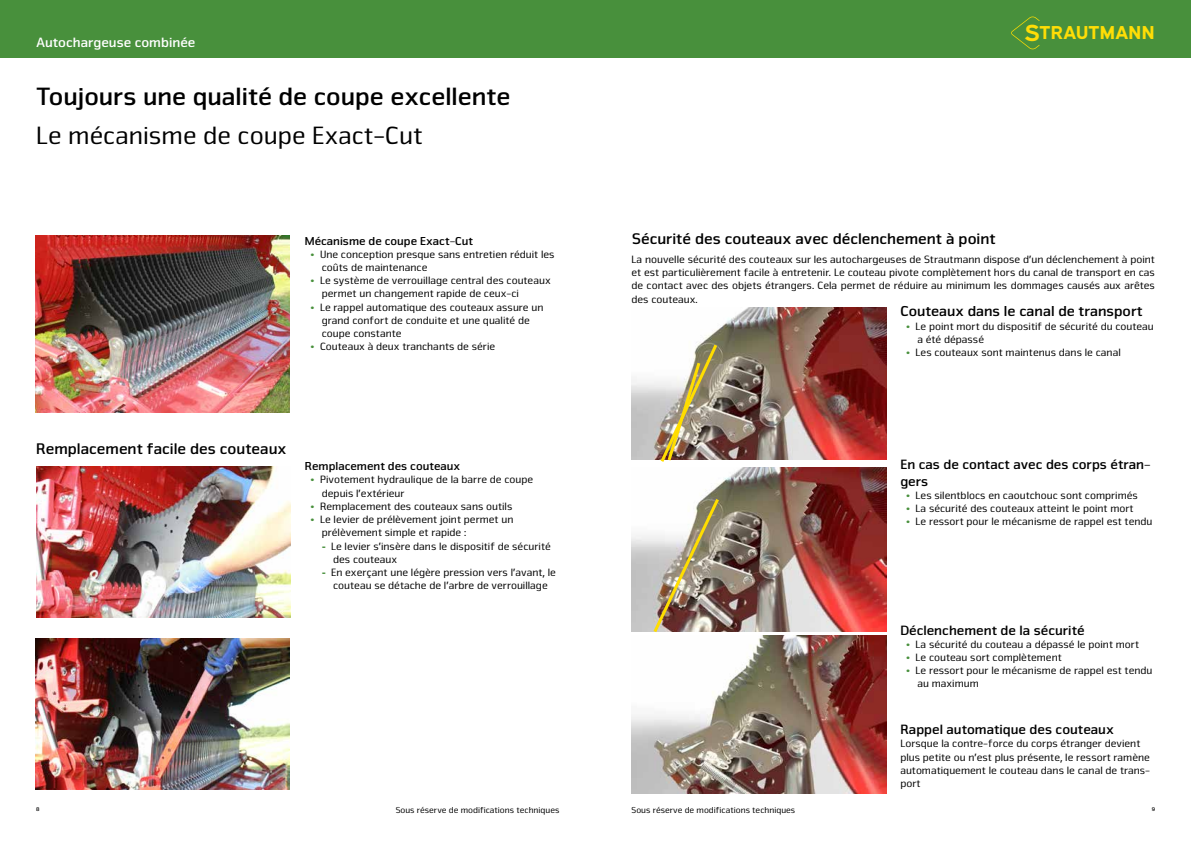
<style>
.page{position:relative;width:1191px;height:842px;background:#fff}
.page>*{position:absolute;margin:0;border:0;box-sizing:border-box;transform-origin:0 0}
.t1{font:700 26px "Nuri Pro";color:#000}
.t2{font:26px "Nuri Pro";color:#000}
.t3{font:700 18.7px "Expressway Rg";color:#ffdd06}
.t4{font:700 16px "Nuri Pro";color:#000}
.t5{font:700 15px "Nuri Pro";color:#000}
.t6{font:700 14px/16.8px "Nuri Pro";color:#000}
.t7{font:700 14px "Nuri Pro";color:#fff}
.t8{font:700 12px "Nuri Pro";color:#000}
.t9{font:11px/13.2px "Nuri Pro";color:#000}
.t10{font:9px "Nuri Pro";color:#000}
.t11{font:700 6px "Nuri Pro";color:#000}
.s1{font-weight:700;color:#48903c}
.s2{font-family:"Arial";font-weight:700;color:#48903c}
.s3{font-size:23.4px}
</style>
<div class="page">
<div style="left:0;top:0;width:1191px;height:57px;background:#48903c"></div>
<svg style="left:1011px;top:16px;width:28px;height:33px"></svg>
<img style="left:35px;top:235px;width:255px;height:177px">
<img style="left:36px;top:466px;width:255px;height:151px">
<img style="left:35px;top:638px;width:255px;height:152px">
<img style="left:631px;top:308px;width:255px;height:151px">
<img style="left:631px;top:635px;width:255px;height:158px">
<img style="left:631px;top:468px;width:255px;height:163px">
<img style="left:658px;top:341px;width:62px;height:121px">
<img style="left:651px;top:496px;width:70px;height:140px">
<p class="t7" style="left:36px;top:34px;width:161px">Autochargeuse combinée</p>
<h1 class="t1" style="left:36px;top:81px;width:476px">Toujours une qualité de coupe excellente</h1>
<h1 class="t2" style="left:36px;top:120px;width:388px">Le mécanisme de coupe Exact-Cut</h1>
<p class="t8" style="left:305px;top:234px;width:170px">Mécanisme de coupe Exact-Cut</p>
<p class="t9" style="left:322px;top:248px;width:234px;text-indent:-11px"><span class="s1">•</span> Une conception presque sans entretien réduit les coûts de maintenance</p>
<p class="t9" style="left:322px;top:274px;width:230px;text-indent:-11px"><span class="s1">•</span> Le système de verrouillage central des couteaux permet un changement rapide de ceux-ci</p>
<p class="t9" style="left:322px;top:301px;width:223px;text-indent:-11px"><span class="s1">•</span> Le rappel automatique des couteaux assure un grand confort de conduite et une qualité de coupe constante</p>
<p class="t9" style="left:310px;top:340px;width:186px"><span class="s1">•</span> Couteaux à deux tranchants de série</p>
<h3 class="t4" style="left:36px;top:439px;width:252px">Remplacement facile des couteaux</h3>
<p class="t8" style="left:305px;top:459px;width:157px">Remplacement des couteaux</p>
<p class="t9" style="left:322px;top:473px;width:213px;text-indent:-11px"><span class="s1">•</span> Pivotement hydraulique de la barre de coupe depuis l’extérieur</p>
<p class="t9" style="left:310px;top:500px;width:203px"><span class="s1">•</span> Remplacement des couteaux sans outils</p>
<p class="t9" style="left:322px;top:513px;width:193px;text-indent:-11px"><span class="s1">•</span> Le levier de prélèvement joint permet un prélèvement simple et rapide :</p>
<p class="t9" style="left:333px;top:539px;width:219px;text-indent:-11px"><span class="s2">-</span> Le levier s’insère dans le dispositif de sécurité des couteaux</p>
<p class="t9" style="left:322px;top:566px;width:236px;text-align:center"><span class="s2">-</span> En exerçant une légère pression vers l’avant, le couteau se détache de l’arbre de verrouillage</p>
<h2 class="t3" style="left:1024px;top:18px;width:132px"><span class="s3">S</span>TRAUTMANN</h2>
<h3 class="t4" style="left:632px;top:229px;width:365px">Sécurité des couteaux avec déclenchement à point</h3>
<p class="t9" style="left:631px;top:253px;width:525px;text-align:justify">La nouvelle sécurité des couteaux sur les autochargeuses de Strautmann dispose d’un déclenchement à point et est particulièrement facile à entretenir. Le couteau pivote complètement hors du canal de transport en cas de contact avec des objets étrangers. Cela permet de réduire au minimum les dommages causés aux arêtes des couteaux.</p>
<h3 class="t5" style="left:900px;top:303px;width:244px">Couteaux dans le canal de transport</h3>
<p class="t9" style="left:917px;top:320px;width:238px;text-indent:-11px"><span class="s1">•</span> Le point mort du dispositif de sécurité du couteau a été dépassé</p>
<p class="t9" style="left:906px;top:346px;width:216px"><span class="s1">•</span> Les couteaux sont maintenus dans le canal</p>
<p class="t6" style="left:900px;top:456px;width:252px">En cas de contact avec des corps étran&shy;gers</p>
<p class="t9" style="left:906px;top:489px;width:233px"><span class="s1">•</span> Les silentblocs en caoutchouc sont comprimés</p>
<p class="t9" style="left:906px;top:502px;width:229px"><span class="s1">•</span> La sécurité des couteaux atteint le point mort</p>
<p class="t9" style="left:906px;top:515px;width:248px"><span class="s1">•</span> Le ressort pour le mécanisme de rappel est tendu</p>
<p class="t6" style="left:900px;top:621px;width:186px">Déclenchement de la sécurité</p>
<p class="t9" style="left:906px;top:638px;width:234px"><span class="s1">•</span> La sécurité du couteau a dépassé le point mort</p>
<p class="t9" style="left:906px;top:651px;width:157px"><span class="s1">•</span> Le couteau sort complètement</p>
<p class="t9" style="left:917px;top:664px;width:237px;text-indent:-11px"><span class="s1">•</span> Le ressort pour le mécanisme de rappel est tendu au maximum</p>
<p class="t6" style="left:900px;top:721px;width:215px">Rappel automatique des couteaux</p>
<p class="t9" style="left:900px;top:737px;width:251px">Lorsque la contre-force du corps étranger devient plus petite ou n’est plus présente, le ressort ramène automatiquement le couteau dans le canal de trans&shy;port</p>
<p class="t10" style="left:396px;top:805px;width:165px">Sous réserve de modifications techniques</p>
<p class="t10" style="left:631px;top:805px;width:165px">Sous réserve de modifications techniques</p>
<p class="t11" style="left:36px;top:805px;width:5px">8</p>
<p class="t11" style="left:1151px;top:805px;width:5px">9</p>
</div>
